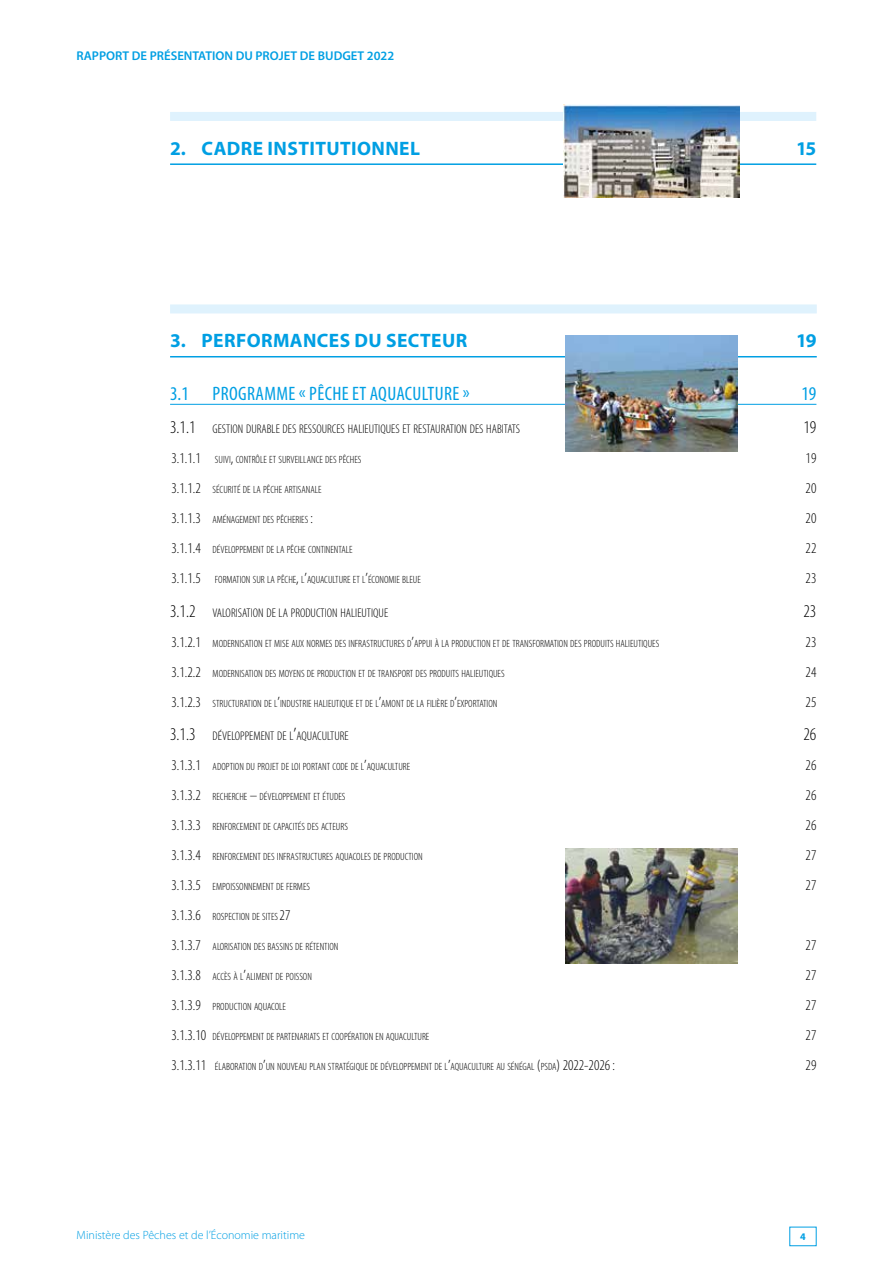
<style>
.page{position:relative;width:893px;height:1263px;background:#fff}
.page>*{position:absolute;margin:0;border:0;box-sizing:border-box;transform-origin:0 0}
.t1{font:700 19.5px "Myriad Pro";letter-spacing:.02em;color:#009fe3}
.t2{font:condensed 19.5px "Myriad Pro";letter-spacing:.02em;color:#009fe3}
.t3{font:300 condensed 18px "Myriad Pro";color:#000}
.t4{font:300 condensed 15px "Myriad Pro";color:#000}
.t5{font:600 12.75px "Myriad Pro";color:#009fe3}
.t6{font:300 condensed 12.6px "Myriad Pro";color:#000}
.t7{font:300 12px "Myriad Pro";color:#009fe3}
.t8{font:300 condensed 10.5px "Myriad Pro";color:#000}
.t9{font:700 10.2px "Myriad Pro";color:#009fe3}
.s1{font-size:18px}
.s2{font-size:15px}
</style>
<div class="page">
<div style="left:170px;top:112px;width:646px;height:9px;background:#dff2fd"></div>
<hr style="left:170px;top:163px;width:646px;height:2px;background:#009fe3">
<div style="left:170px;top:304px;width:647px;height:9px;background:#dff2fd"></div>
<hr style="left:170px;top:356px;width:647px;height:1px;background:#009fe3">
<hr style="left:170px;top:404px;width:646px;height:1px;background:#009fe3">
<img style="left:563px;top:104px;width:177px;height:94px">
<img style="left:565px;top:336px;width:173px;height:115px">
<img style="left:565px;top:848px;width:173px;height:115px">
<p class="t5" style="left:77px;top:49px;width:319px">RAPPORT DE PRÉSENTATION DU PROJET DE BUDGET 2022</p>
<h1 class="t1" style="left:170px;top:137px;width:251px">2. CADRE INSTITUTIONNEL</h1>
<h1 class="t1" style="left:796px;top:137px;width:22px">15</h1>
<h1 class="t1" style="left:170px;top:330px;width:299px">3. PERFORMANCES DU SECTEUR</h1>
<h1 class="t1" style="left:796px;top:330px;width:22px">19</h1>
<h1 class="t2" style="left:170px;top:383px;width:301px">3.1 PROGRAMME « PÊCHE ET AQUACULTURE »</h1>
<h1 class="t2" style="left:801px;top:383px;width:17px">19</h1>
<p class="t6" style="left:170px;top:422px;width:351px"><span class="s1">3.1.1</span> GESTION DURABLE DES RESSOURCES HALIEUTIQUES ET RESTAURATION DES HABITATS</p>
<h2 class="t3" style="left:803px;top:418px;width:14px">19</h2>
<p class="t8" style="left:172px;top:454px;width:191px"><span class="s2">3.1.1.1</span> SUIVI<span class="s2">,</span> CONTRÔLE ET SURVEILLANCE DES PÊCHES</p>
<h3 class="t4" style="left:806px;top:450px;width:12px">19</h3>
<p class="t8" style="left:172px;top:484px;width:152px"><span class="s2">3.1.1.2</span> SÉCURITÉ DE LA PÊCHE ARTISANALE</p>
<h3 class="t4" style="left:806px;top:480px;width:12px">20</h3>
<p class="t8" style="left:172px;top:514px;width:143px"><span class="s2">3.1.1.3</span> AMÉNAGEMENT DES PÊCHERIES <span class="s2">:</span></p>
<h3 class="t4" style="left:806px;top:510px;width:12px">20</h3>
<p class="t8" style="left:172px;top:544px;width:183px"><span class="s2">3.1.1.4</span> DÉVELOPPEMENT DE LA PÊCHE CONTINENTALE</p>
<h3 class="t4" style="left:806px;top:540px;width:12px">22</h3>
<p class="t8" style="left:172px;top:574px;width:251px"><span class="s2">3.1.1.5</span> FORMATION SUR LA PÊCHE<span class="s2">,</span> L<span class="s2">’</span>AQUACULTURE ET L<span class="s2">’</span>ÉCONOMIE BLEUE</p>
<h3 class="t4" style="left:806px;top:570px;width:12px">23</h3>
<p class="t6" style="left:170px;top:606px;width:220px"><span class="s1">3.1.2</span> VALORISATION DE LA PRODUCTION HALIEUTIQUE</p>
<h2 class="t3" style="left:803px;top:601px;width:14px">23</h2>
<p class="t8" style="left:172px;top:638px;width:489px"><span class="s2">3.1.2.1</span> MODERNISATION ET MISE AUX NORMES DES INFRASTRUCTURES D<span class="s2">’</span>APPUI À LA PRODUCTION ET DE TRANSFORMATION DES PRODUITS HALIEUTIQUES</p>
<h3 class="t4" style="left:806px;top:634px;width:12px">23</h3>
<p class="t8" style="left:172px;top:668px;width:335px"><span class="s2">3.1.2.2</span> MODERNISATION DES MOYENS DE PRODUCTION ET DE TRANSPORT DES PRODUITS HALIEUTIQUES</p>
<h3 class="t4" style="left:806px;top:664px;width:12px">24</h3>
<p class="t8" style="left:172px;top:698px;width:327px"><span class="s2">3.1.2.3</span> STRUCTURATION DE L<span class="s2">’</span>INDUSTRIE HALIEUTIQUE ET DE L<span class="s2">’</span>AMONT DE LA FILIÈRE D<span class="s2">’</span>EXPORTATION</p>
<h3 class="t4" style="left:806px;top:694px;width:12px">25</h3>
<p class="t6" style="left:170px;top:729px;width:180px"><span class="s1">3.1.3</span> DÉVELOPPEMENT DE L<span class="s1">’</span>AQUACULTURE</p>
<h2 class="t3" style="left:803px;top:725px;width:14px">26</h2>
<p class="t8" style="left:172px;top:761px;width:240px"><span class="s2">3.1.3.1</span> ADOPTION DU PROJET DE LOI PORTANT CODE DE L<span class="s2">’</span>AQUACULTURE</p>
<h3 class="t4" style="left:806px;top:757px;width:12px">26</h3>
<p class="t8" style="left:172px;top:791px;width:175px"><span class="s2">3.1.3.2</span> RECHERCHE <span class="s2">–</span> DÉVELOPPEMENT ET ÉTUDES</p>
<h3 class="t4" style="left:806px;top:787px;width:12px">26</h3>
<p class="t8" style="left:172px;top:821px;width:178px"><span class="s2">3.1.3.3</span> RENFORCEMENT DE CAPACITÉS DES ACTEURS</p>
<h3 class="t4" style="left:806px;top:817px;width:12px">26</h3>
<p class="t8" style="left:172px;top:851px;width:253px"><span class="s2">3.1.3.4</span> RENFORCEMENT DES INFRASTRUCTURES AQUACOLES DE PRODUCTION</p>
<h3 class="t4" style="left:806px;top:847px;width:12px">27</h3>
<p class="t8" style="left:172px;top:881px;width:140px"><span class="s2">3.1.3.5</span> EMPOISSONNEMENT DE FERMES</p>
<h3 class="t4" style="left:806px;top:877px;width:12px">27</h3>
<p class="t8" style="left:172px;top:911px;width:120px"><span class="s2">3.1.3.6</span> ROSPECTION DE SITES<span class="s2">27</span></p>
<p class="t8" style="left:172px;top:941px;width:168px"><span class="s2">3.1.3.7</span> ALORISATION DES BASSINS DE RÉTENTION</p>
<h3 class="t4" style="left:806px;top:937px;width:12px">27</h3>
<p class="t8" style="left:172px;top:971px;width:142px"><span class="s2">3.1.3.8</span> ACCÈS À L<span class="s2">’</span>ALIMENT DE POISSON</p>
<h3 class="t4" style="left:806px;top:967px;width:12px">27</h3>
<p class="t8" style="left:172px;top:1001px;width:116px"><span class="s2">3.1.3.9</span> PRODUCTION AQUACOLE</p>
<h3 class="t4" style="left:806px;top:997px;width:12px">27</h3>
<p class="t8" style="left:172px;top:1031px;width:259px"><span class="s2">3.1.3.10</span> DÉVELOPPEMENT DE PARTENARIATS ET COOPÉRATION EN AQUACULTURE</p>
<h3 class="t4" style="left:806px;top:1027px;width:12px">27</h3>
<p class="t8" style="left:172px;top:1061px;width:445px"><span class="s2">3.1.3.11</span> ÉLABORATION D<span class="s2">’</span>UN NOUVEAU PLAN STRATÉGIQUE DE DÉVELOPPEMENT DE L<span class="s2">’</span>AQUACULTURE AU SÉNÉGAL <span class="s2">(</span>PSDA<span class="s2">) 2022-2026:</span></p>
<h3 class="t4" style="left:806px;top:1057px;width:12px">29</h3>
<p class="t7" style="left:77px;top:1229px;width:230px">Ministère des Pêches et de l’Économie maritime</p>
<p class="t9" style="left:800px;top:1231px;width:7px">4</p>
</div>
